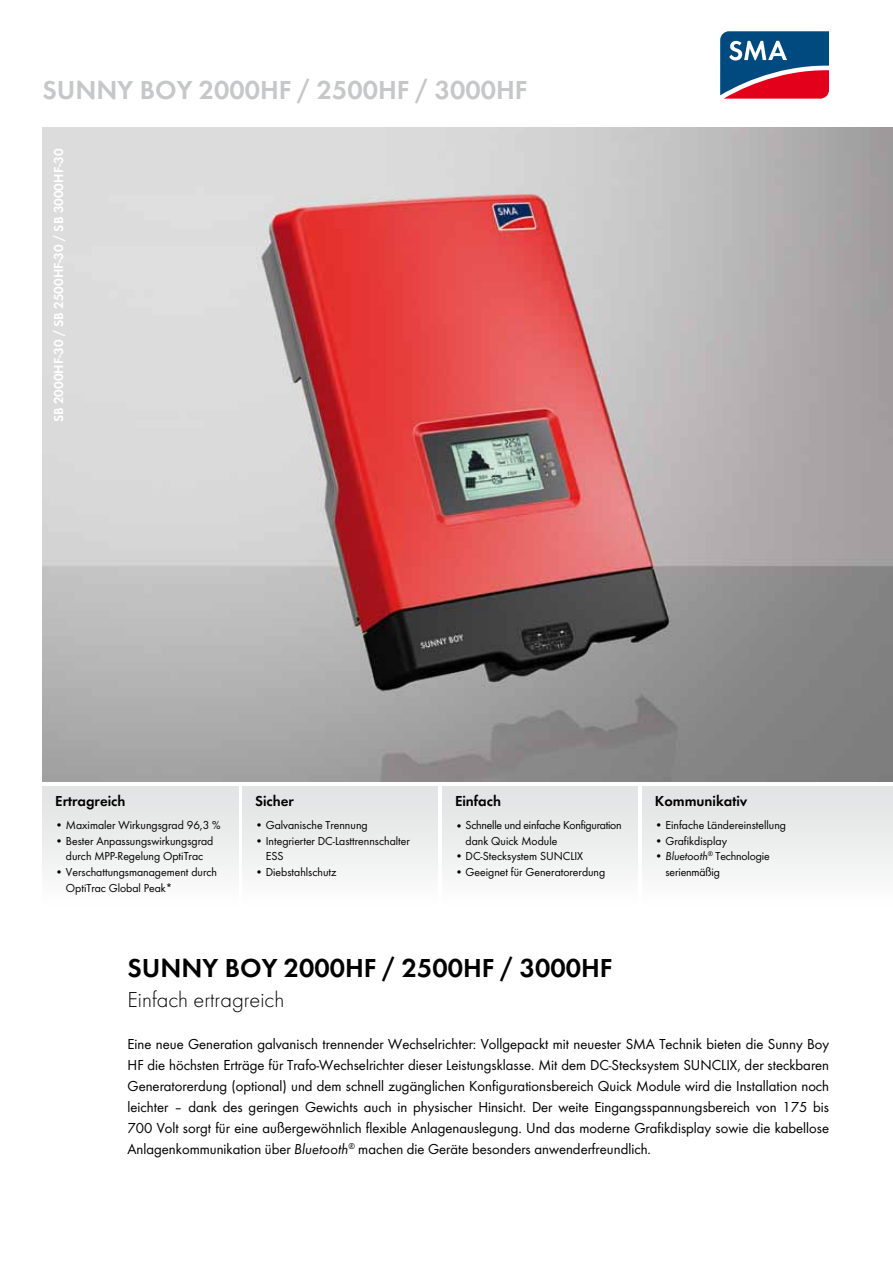
<style>
.page{position:relative;width:893px;height:1263px;background:#fff}
.page>*{position:absolute;margin:0;border:0;box-sizing:border-box;transform-origin:0 0}
.t1{font:600 27px "SMA Futura Global";color:#c6c7c8}
.t2{font:600 27px "SMA Futura Global";color:#000}
.t3{font:22.5px "SMA Futura Global Light";color:#000}
.t4{font:15px/21px "SMA Futura Global";color:#000;text-align:justify}
.t5{font:600 15px "SMA Futura Global";color:#000}
.t6{font:600 13.5px "SMA Futura Global";color:#fff}
.t7{font:12px/15.8px "SMA Futura Global";color:#000}
.t8{font:12px/15.8px "SMA Futura Global";letter-spacing:-.02em;color:#000}
.s1{font-style:italic}
</style>
<div class="page">
<svg style="left:720px;top:31px;width:109px;height:68px;background:#645177"></svg>
<img style="left:43px;top:128px;width:850px;height:654px">
<div style="left:43px;top:787px;width:195px;height:119px;background:linear-gradient(to bottom,#e0e1e2,#fdfdfd)"></div>
<div style="left:242px;top:787px;width:196px;height:119px;background:linear-gradient(to bottom,#e0e1e2,#fdfdfd)"></div>
<div style="left:442px;top:787px;width:196px;height:119px;background:linear-gradient(to bottom,#e0e1e2,#fdfdfd)"></div>
<div style="left:642px;top:787px;width:251px;height:119px;background:linear-gradient(to bottom,#e0e1e2,#fdfdfd)"></div>
<h1 class="t1" style="left:43px;top:74px;width:486px">Sunny Boy 2000HF / 2500HF / 3000HF</h1>
<p class="t6" style="left:51px;top:422px;width:275px;rotate:-90deg">SB 2000HF-30 / SB 2500HF-30 / SB 3000HF-30</p>
<p class="t5" style="left:55px;top:792px;width:72px">Ertragreich</p>
<p class="t7" style="left:55px;top:817px;width:167px">• Maximaler Wirkungsgrad 96,3 %</p>
<p class="t7" style="left:55px;top:833px;width:160px;text-align:center">• Bester Anpassungswirkungsgrad durch MPP-Regelung OptiTrac</p>
<p class="t7" style="left:66px;top:864px;width:153px;text-indent:-11px">• Verschattungsmanagement durch<br>OptiTrac Global Peak*</p>
<p class="t5" style="left:255px;top:792px;width:40px">Sicher</p>
<p class="t7" style="left:255px;top:817px;width:114px">• Galvanische Trennung</p>
<p class="t7" style="left:266px;top:833px;width:146px;text-indent:-11px">• Integrierter DC-Lasttrennschalter<br>ESS</p>
<p class="t7" style="left:255px;top:864px;width:83px">• Diebstahlschutz</p>
<p class="t5" style="left:455px;top:792px;width:48px">Einfach</p>
<p class="t8" style="left:466px;top:817px;width:158px;text-indent:-11px">• Schnelle und einfache Konfiguration dank Quick Module</p>
<p class="t7" style="left:455px;top:848px;width:130px">• DC-Stecksystem SUNCLIX</p>
<p class="t7" style="left:455px;top:864px;width:152px">• Geeignet für Generatorerdung</p>
<p class="t5" style="left:655px;top:792px;width:94px">Kommunikativ</p>
<p class="t7" style="left:655px;top:817px;width:133px">• Einfache Ländereinstellung</p>
<p class="t7" style="left:655px;top:833px;width:74px">• Grafikdisplay</p>
<p class="t7" style="left:665px;top:848px;width:106px;text-indent:-11px">• <span class="s1">Bluetooth</span><sup>®</sup> Technologie serienmäßig</p>
<h1 class="t2" style="left:128px;top:952px;width:486px">Sunny Boy 2000HF / 2500HF / 3000HF</h1>
<h2 class="t3" style="left:128px;top:986px;width:158px">Einfach ertragreich</h2>
<p class="t4" style="left:128px;top:1033px;width:703px">Eine neue Generation galvanisch trennender Wechselrichter: Vollgepackt mit neuester SMA Technik bieten die Sunny Boy HF die höchsten Erträge für Trafo-Wechselrichter dieser Leistungsklasse. Mit dem DC-Stecksystem SUNCLIX, der steckbaren Generatorerdung (optional) und dem schnell zugänglichen Konfigurationsbereich Quick Module wird die Installation noch leichter – dank des geringen Gewichts auch in physischer Hinsicht. Der weite Eingangsspannungsbereich von 175 bis 700 Volt sorgt für eine außergewöhnlich flexible Anlagenauslegung. Und das moderne Grafikdisplay sowie die kabellose Anlagenkommunikation über <span class="s1">Bluetooth</span><sup>®</sup> machen die Geräte besonders anwenderfreundlich.</p>
</div>
